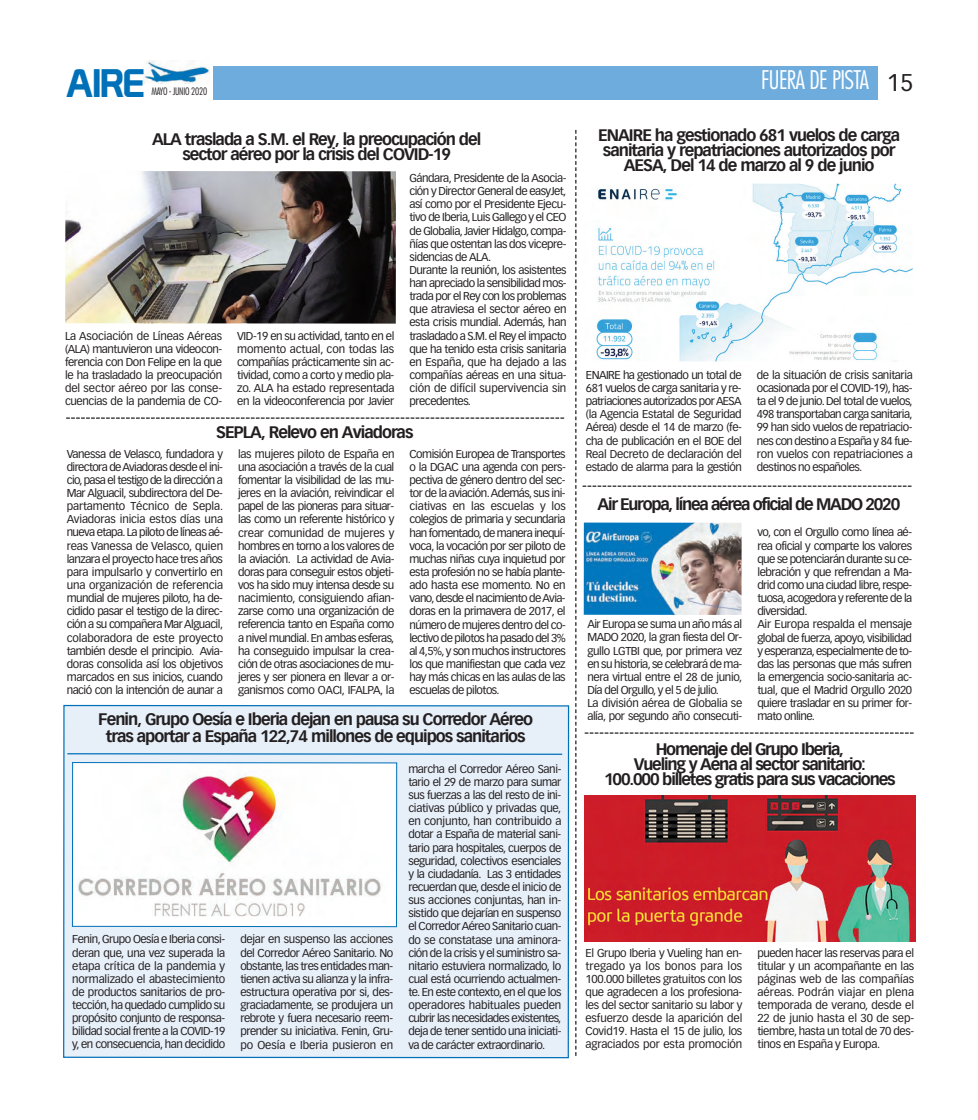
<style>
.page{position:relative;width:978px;height:1120px;background:#fff}
.page>*{position:absolute;margin:0;border:0;box-sizing:border-box;transform-origin:0 0}
.t1{font:38.88px "Prototype";color:#0070b8}
.t2{font:300 condensed 25px "Futura";letter-spacing:-.025em;color:#fff}
.t3{font:23.75px "Vectora LH";color:#231f20}
.t4{font:700 16.25px/15px "Vectora LH";letter-spacing:-.06em;color:#231f20;text-align:center}
.t5{font:11.25px/13.1px "Vectora LH";letter-spacing:-.04em;color:#231f20;text-align:justify}
.t6{font:300 condensed 10px "Futura";letter-spacing:-.025em;color:#231f20}
</style>
<div class="page">
<div style="left:63px;top:704px;width:507px;height:355px;background:#e7eff9"></div>
<svg style="left:575px;top:130px;width:1px;height:926px"></svg>
<div style="left:213px;top:66px;width:665px;height:33px;background:#6eacdd"></div>
<img style="left:144px;top:60px;width:65px;height:23px">
<img style="left:65px;top:171px;width:331px;height:153px">
<svg style="left:583px;top:485px;width:328px;height:2px"></svg>
<img style="left:584px;top:795px;width:331px;height:146px">
<img style="left:74px;top:764px;width:321px;height:161px">
<div style="left:72px;top:762px;width:325px;height:165px;border:1px solid #0070b8"></div>
<img style="left:596px;top:183px;width:317px;height:179px">
<svg style="left:585px;top:732px;width:329px;height:2px"></svg>
<svg style="left:66px;top:417px;width:498px;height:2px"></svg>
<svg style="left:66px;top:752px;width:497px;height:3px"></svg>
<img style="left:584px;top:522px;width:158px;height:93px">
<p class="t1" style="left:66px;top:60px;width:81px">AIRE</p>
<p class="t6" style="left:151px;top:87px;width:57px">MAYO - JUNIO 2020</p>
<p class="t4" style="left:152px;top:131px;width:331px">ALA traslada a S.M. el Rey, la preocupación del sector aéreo por la crisis del COVID-19</p>
<p class="t5" style="left:65px;top:330px;width:159px">La Asociación de Líneas Aéreas (ALA) mantuvieron una videocon&shy;ferencia con Don Felipe en la que le ha trasladado la preocupación del sector aéreo por las conse&shy;cuencias de la pandemia de CO-</p>
<p class="t5" style="left:237px;top:330px;width:159px">VID-19 en su actividad, tanto en el momento actual, con todas las compañías prácticamente sin ac&shy;tividad, como a corto y medio pla&shy;zo. ALA ha estado representada en la videoconferencia por Javier</p>
<p class="t5" style="left:409px;top:172px;width:159px;text-align:left">Gándara, Presidente de la Asocia&shy;ción y Director General de easyJet, así como por el Presidente Ejecu&shy;tivo de Iberia, Luis Gallego y el CEO de Globalia, Javier Hidalgo, compa&shy;ñías que ostentan las dos vicepre&shy;sidencias de ALA.<br>Durante la reunión, los asistentes han apreciado la sensibilidad mos&shy;trada por el Rey con los problemas que atraviesa el sector aéreo en esta crisis mundial. Además, han trasladado a S.M. el Rey el impacto que ha tenido esta crisis sanitaria en España, que ha dejado a las compañías aéreas en una situa&shy;ción de difícil supervivencia sin precedentes.</p>
<p class="t4" style="left:216px;top:425px;width:199px">SEPLA, Relevo en Aviadoras</p>
<p class="t5" style="left:67px;top:448px;width:158px">Vanessa de Velasco, fundadora y directora de Aviadoras desde el ini&shy;cio, pasa el testigo de la dirección a Mar Alguacil, subdirectora del De&shy;partamento Técnico de Sepla.<br>Aviadoras inicia estos días una nueva etapa. La piloto de líneas aé&shy;reas Vanessa de Velasco, quien lanzara el proyecto hace tres años para impulsarlo y convertirlo en una organización de referencia mundial de mujeres piloto, ha de&shy;cidido pasar el testigo de la direc&shy;ción a su compañera Mar Alguacil, colaboradora de este proyecto también desde el principio. Avia&shy;doras consolida así los objetivos marcados en sus inicios, cuando nació con la intención de aunar a</p>
<p class="t5" style="left:238px;top:448px;width:158px">las mujeres piloto de España en una asociación a través de la cual fomentar la visibilidad de las mu&shy;jeres en la aviación, reivindicar el papel de las pioneras para situar&shy;las como un referente histórico y crear comunidad de mujeres y hombres en torno a los valores de la aviación. La actividad de Avia&shy;doras para conseguir estos objeti&shy;vos ha sido muy intensa desde su nacimiento, consiguiendo afian&shy;zarse como una organización de referencia tanto en España como a nivel mundial. En ambas esferas, ha conseguido impulsar la crea&shy;ción de otras asociaciones de mu&shy;jeres y ser pionera en llevar a or&shy;ganismos como OACI, IFALPA, la</p>
<p class="t5" style="left:409px;top:448px;width:158px">Comisión Europea de Transportes o la DGAC una agenda con pers&shy;pectiva de género dentro del sec&shy;tor de la aviación. Además, sus ini&shy;ciativas en las escuelas y los colegios de primaria y secundaria han fomentado, de manera inequí&shy;voca, la vocación por ser piloto de muchas niñas cuya inquietud por esta profesión no se había plante&shy;ado hasta ese momento. No en vano, desde el nacimiento de Avia&shy;doras en la primavera de 2017, el número de mujeres dentro del co&shy;lectivo de pilotos ha pasado del 3% al 4,5%, y son muchos instructores los que manifiestan que cada vez hay más chicas en las aulas de las escuelas de pilotos.</p>
<p class="t4" style="left:98px;top:710px;width:436px;line-height:17.5px">Fenin, Grupo Oesía e Iberia dejan en pausa su Corredor Aéreo tras aportar a España 122,74 millones de equipos sanitarios</p>
<p class="t5" style="left:72px;top:933px;width:155px">Fenin, Grupo Oesía e Iberia consi&shy;deran que, una vez superada la etapa crítica de la pandemia y normalizado el abastecimiento de productos sanitarios de pro&shy;tección, ha quedado cumplido su propósito conjunto de responsa&shy;bilidad social frente a la COVID-19 y, en consecuencia, han decidido</p>
<p class="t5" style="left:240px;top:933px;width:155px">dejar en suspenso las acciones del Corredor Aéreo Sanitario. No obstante, las tres entidades man&shy;tienen activa su alianza y la infra&shy;estructura operativa por si, des&shy;graciadamente, se produjera un rebrote y fuera necesario reem&shy;prender su iniciativa. Fenin, Gru&shy;po Oesía e Iberia pusieron en</p>
<p class="t5" style="left:408px;top:763px;width:155px">marcha el Corredor Aéreo Sani&shy;tario el 29 de marzo para sumar sus fuerzas a las del resto de ini&shy;ciativas público y privadas que, en conjunto, han contribuido a dotar a España de material sani&shy;tario para hospitales, cuerpos de seguridad, colectivos esenciales y la ciudadanía. Las 3 entidades recuerdan que, desde el inicio de sus acciones conjuntas, han in&shy;sistido que dejarían en suspenso el Corredor Aéreo Sanitario cuan&shy;do se constatase una aminora&shy;ción de la crisis y el suministro sa&shy;nitario estuviera normalizado, lo cual está ocurriendo actualmen&shy;te. En este contexto, en el que los operadores habituales pueden cubrir las necesidades existentes, deja de tener sentido una iniciati&shy;va de carácter extraordinario.</p>
<p class="t2" style="left:761px;top:69px;width:109px">FUERA DE PISTA</p>
<p class="t3" style="left:887px;top:72px;width:28px">15</p>
<p class="t4" style="left:598px;top:127px;width:304px">ENAIRE ha gestionado 681 vuelos de carga sanitaria y repatriaciones autorizados por<br>AESA, Del 14 de marzo al 9 de junio</p>
<p class="t5" style="left:586px;top:369px;width:157px">ENAIRE ha gestionado un total de 681 vuelos de carga sanitaria y re&shy;patriaciones autorizados por AESA (la Agencia Estatal de Seguridad Aérea) desde el 14 de marzo (fe&shy;cha de publicación en el BOE del Real Decreto de declaración del estado de alarma para la gestión</p>
<p class="t5" style="left:757px;top:369px;width:157px">de la situación de crisis sanitaria ocasionada por el COVID-19), has&shy;ta el 9 de junio. Del total de vuelos, 498 transportaban carga sanitaria, 99 han sido vuelos de repatriacio&shy;nes con destino a España y 84 fue&shy;ron vuelos con repatriaciones a destinos no españoles.</p>
<p class="t4" style="left:598px;top:496px;width:304px">Air Europa, línea aérea oficial de MADO 2020</p>
<p class="t5" style="left:587px;top:618px;width:156px;text-align:left">Air Europa se suma un año más al<br>MADO 2020, la gran fiesta del Or&shy;gullo LGTBI que, por primera vez en su historia, se celebrará de ma&shy;nera virtual entre el 28 de junio,<br>Día del Orgullo, y el 5 de julio.<br>La división aérea de Globalia se alía, por segundo año consecuti-</p>
<p class="t5" style="left:757px;top:526px;width:156px;text-align:left">vo, con el Orgullo como línea aé&shy;rea oficial y comparte los valores que se potenciarán durante su ce&shy;lebración y que refrendan a Ma&shy;drid como una ciudad libre, respe&shy;tuosa, acogedora y referente de la diversidad.<br>Air Europa respalda el mensaje global de fuerza, apoyo, visibilidad y esperanza, especialmente de to&shy;das las personas que más sufren la emergencia socio-sanitaria ac&shy;tual, que el Madrid Orgullo 2020 quiere trasladar en su primer for&shy;mato online.</p>
<p class="t4" style="left:604px;top:741px;width:293px">Homenaje del Grupo Iberia,<br>Vueling y Aena al sector sanitario:<br>100.000 billetes gratis para sus vacaciones</p>
<p class="t5" style="left:586px;top:946px;width:158px">El Grupo Iberia y Vueling han en&shy;tregado ya los bonos para los 100.000 billetes gratuitos con los que agradecen a los profesiona&shy;les del sector sanitario su labor y esfuerzo desde la aparición del Covid19. Hasta el 15 de julio, los agraciados por esta promoción</p>
<p class="t5" style="left:757px;top:946px;width:158px">pueden hacer las reservas para el titular y un acompañante en las páginas web de las compañías aéreas. Podrán viajar en plena temporada de verano, desde el 22 de junio hasta el 30 de sep&shy;tiembre, hasta un total de 70 des&shy;tinos en España y Europa.</p>
</div>
